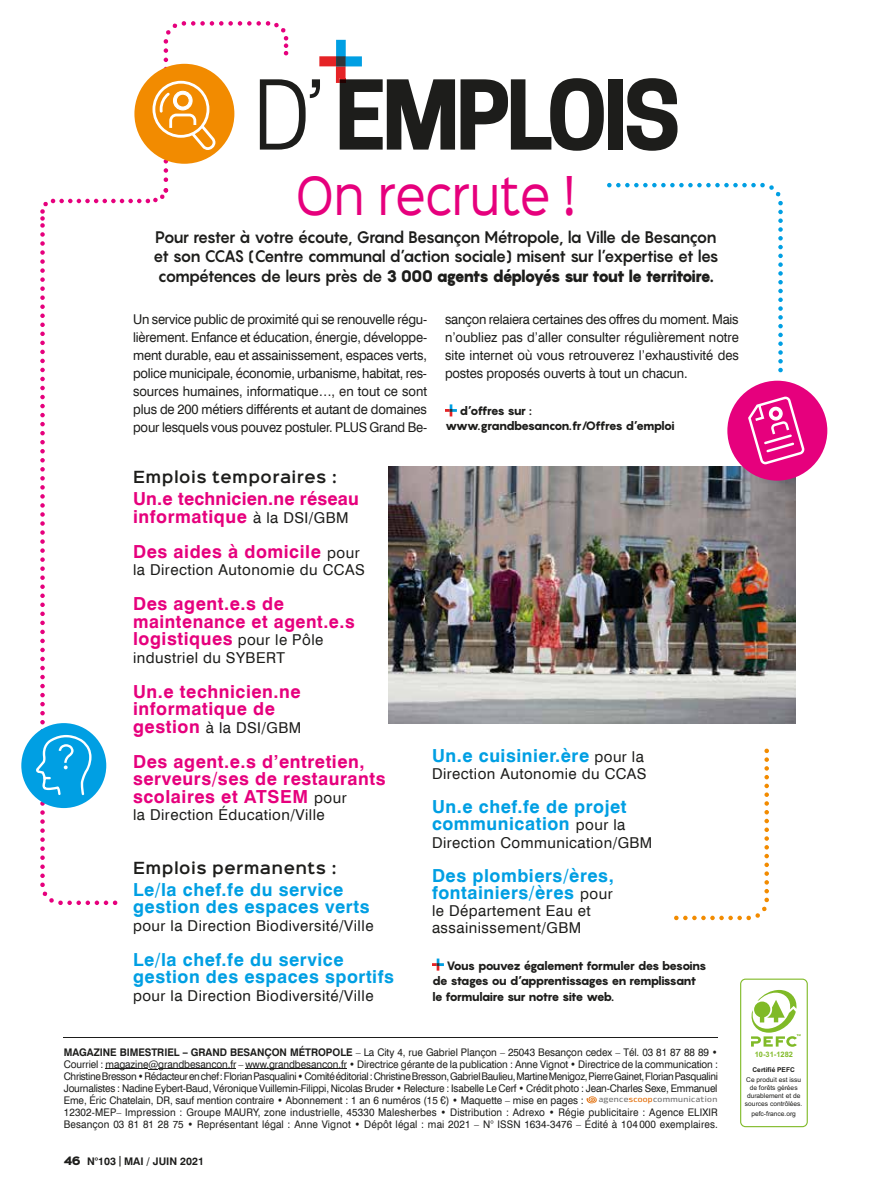
<style>
.page{position:relative;width:872px;height:1191px;background:#fff}
.page>*{position:absolute;margin:0;border:0;box-sizing:border-box;transform-origin:0 0}
.t1{font:700 90px "Cooper Hewitt";letter-spacing:-.05em;color:#1d1d1b}
.t2{font:48px "Sinkin Sans 400";letter-spacing:-.01em;color:#e6007d;scale:.9 1}
.t3{font:700 18px/17.5px "Swiss 721 BT";letter-spacing:.03em;color:#009fe3}
.t4{font:700 18px/17.5px "Swiss 721 BT";letter-spacing:.03em;color:#e6007d}
.t5{font:700 18px/17.5px "Swiss 721 BT";letter-spacing:.01em;color:#e6007d}
.t6{font:700 16.5px/19.5px "Pangram";letter-spacing:-.08em;color:#1d1d1b;scale:.95 1}
.t7{font:15px/17.1px "Swiss 721 BT";letter-spacing:.03em;color:#1d1d1b}
.t8{font:600 15px "Sinkin Sans 600";letter-spacing:.03em;color:#1d1d1b}
.t9{font:13.5px/18px "Swiss 721 BT";letter-spacing:-.01em;color:#1d1d1b;text-align:justify;scale:.96 1}
.t10{font:800 12px/15.6px "Pangram";letter-spacing:-.09em;color:#1d1d1b}
.t11{font:10.5px/12px "Swiss 721 BT";letter-spacing:.015em;color:#1d1d1b;text-align:justify;scale:.95 1}
.t12{font:700 10.5px "Swiss 721 BT";color:#1d1d1b}
.t13{font:600 8.25px "Hackman";letter-spacing:.045em;color:#706f6f}
.t14{font:700 7.5px "Arial";color:#80ba27}
.t15{font:6.6px/7.9px "Arial";color:#1d1d1b;text-align:center}
.t16{font:700 6.6px "Arial";color:#1d1d1b}
.s1{font-weight:400}
.s2{font-weight:900}
.s3{color:#282222}
.s4{font-weight:400;font-size:15px;color:#1d1d1b}
.s5{font-weight:700;font-size:18px;color:#e6007d}
.s6{font-weight:700}
.s7{color:#e16a03}
.s8{font-family:"Sinkin Sans 800";font-weight:900}
</style>
<div class="page">
<svg style="left:740px;top:978px;width:67px;height:149px"></svg>
<div style="left:741px;top:979px;width:65px;height:147px;background:#fff;border-radius:4px"></div>
<svg style="left:751px;top:990px;width:49px;height:56px"></svg>
<svg style="left:319px;top:40px;width:43px;height:43px"></svg>
<hr style="left:105px;top:1068px;width:43px;height:1px;background:#1d1d1b">
<hr style="left:158px;top:1068px;width:78px;height:1px;background:#1d1d1b">
<hr style="left:245px;top:1068px;width:102px;height:1px;background:#1d1d1b">
<svg style="left:586px;top:1096px;width:10px;height:7px"></svg>
<svg style="left:445px;top:404px;width:12px;height:12px"></svg>
<svg style="left:432px;top:958px;width:12px;height:12px"></svg>
<img style="left:388px;top:467px;width:407px;height:256px">
<hr style="left:64px;top:1037px;width:654px;height:1px;background:#1d1d1b">
<div style="left:727px;top:381px;width:100px;height:99px;background:#e6007d;border-radius:50%"></div>
<svg style="left:748px;top:396px;width:56px;height:68px"></svg>
<svg style="left:40px;top:21px;width:248px;height:884px"></svg>
<div style="left:134px;top:64px;width:100px;height:100px;background:#f28b00;border-radius:50%"></div>
<svg style="left:152px;top:48px;width:63px;height:125px"></svg>
<div style="left:21px;top:723px;width:85px;height:85px;background:#009fe3;border-radius:50%"></div>
<svg style="left:36px;top:232px;width:56px;height:646px"></svg>
<svg style="left:607px;top:183px;width:175px;height:189px"></svg>
<svg style="left:674px;top:748px;width:95px;height:172px"></svg>
<h1 class="t1" style="left:253px;top:62px;width:429px"><span class="s1">D’</span> EMPLOIS</h1>
<h2 class="t2" style="left:296px;top:155px;width:312px">ON RECRUTE !</h2>
<h3 class="t6" style="left:153px;top:227px;width:597px">Pour rester à votre écoute, Grand Besançon Métropole, la Ville de Besançon et son CCAS (Centre communal d’action sociale) misent sur l’expertise et les compétences de leurs près de <span class="s2">3 000 agents déployés sur tout le territoire.</span></h3>
<p class="t9" style="left:133px;top:310px;width:308px">Un service public de proximité qui se renouvelle régu&shy;lièrement. Enfance et éducation, énergie, développe&shy;ment durable, eau et assainissement, espaces verts, police municipale, <span class="s3">é</span>conomie, urbanisme, habitat, res&shy;sources humaines, informatique…, <span class="s3">e</span>n tout ce sont plus de 200 métiers différents et autant de domaines pour lesquels vous pouvez postuler. PLUS Grand Be-</p>
<p class="t9" style="left:445px;top:310px;width:308px">sançon relaiera certaines des offres du moment. Mais n’oubliez pas d’aller consulter régulièrement notre site internet où vous retrouverez l’exhaustivité des postes proposés <span class="s3">o</span>uverts à tout un chacun.</p>
<p class="t10" style="left:445px;top:403px;width:231px;line-height:15px;text-indent:15px">d’offres sur : www.grandbesancon.fr/Offres d’emploi</p>
<h3 class="t8" style="left:133px;top:464px;width:205px">Emplois temporaires :</h3>
<h3 class="t5" style="left:133px;top:489px;width:227px">Un.e technicien.ne réseau informatique <span class="s4">à la DSI/GBM</span></h3>
<h3 class="t4" style="left:133px;top:542px;width:228px">Des aides à domicile <span class="s4">pour</span></h3>
<h3 class="t7" style="left:133px;top:561px;width:233px">la Direction Autonomie du CCAS</h3>
<h3 class="t4" style="left:133px;top:595px;width:223px">Des agent.e.s de maintenance et agent.e.s logistiques <span class="s4">pour le Pôle</span></h3>
<h3 class="t7" style="left:133px;top:648px;width:153px">industriel du SYBERT</h3>
<h3 class="t4" style="left:133px;top:682px;width:169px">Un.e technicien.ne informatique de</h3>
<h3 class="t7" style="left:133px;top:718px;width:170px"><span class="s5">gestion</span> à la DSI/GBM</h3>
<h3 class="t4" style="left:133px;top:752px;width:254px">Des agent.e.s d’entretien, serveurs/ses de restaurants scolaires et ATSEM <span class="s4">pour</span></h3>
<h3 class="t7" style="left:133px;top:806px;width:193px">la Direction Éducation/Ville</h3>
<h3 class="t8" style="left:133px;top:854px;width:205px">Emplois permanents :</h3>
<h3 class="t3" style="left:133px;top:880px;width:238px">Le/la chef.fe du service gestion des espaces verts</h3>
<h3 class="t7" style="left:133px;top:916px;width:242px">pour la Direction Biodiversité/Ville</h3>
<h3 class="t3" style="left:133px;top:950px;width:262px">Le/la chef.fe du service gestion des espaces sportifs</h3>
<h3 class="t7" style="left:133px;top:986px;width:242px">pour la Direction Biodiversité/Ville</h3>
<h3 class="t3" style="left:432px;top:747px;width:213px">Un.e cuisinier.ère <span class="s4">pour la</span></h3>
<h3 class="t7" style="left:432px;top:765px;width:216px">Direction Autonomie du CCAS</h3>
<h3 class="t3" style="left:432px;top:798px;width:196px;line-height:17.1px">Un.e chef.fe de projet communication <span class="s4">pour la</span></h3>
<h3 class="t7" style="left:432px;top:833px;width:222px">Direction Communication/GBM</h3>
<h3 class="t3" style="left:432px;top:866px;width:183px;line-height:17.1px">Des plombiers/ères, fontainiers/ères <span class="s4">pour</span></h3>
<h3 class="t7" style="left:432px;top:901px;width:160px">le Département Eau et assainissement/GBM</h3>
<p class="t10" style="left:432px;top:957px;width:276px;text-indent:15px">Vous pouvez également formuler des besoins de stages ou d’apprentissages en remplissant le formulaire sur notre site web.</p>
<p class="t11" style="left:64px;top:1045px;width:690px"><span class="s6">MAGAZINE BIMESTRIEL – GRAND BESANÇON MÉTROPOLE</span> – La City 4, rue Gabriel Plançon – 25043 Besançon cedex – Tél. 03 81 87 88 89 • Courriel : magazine@grandbesancon.fr – www.grandbesancon.fr • Directrice gérante de la publication : Anne Vignot • Directrice de la communication :<br>Christine Bresson • Rédacteur en chef : Florian Pasqualini • Comité éditorial : Christine Bresson, Gabriel Baulieu, Martine Menigoz, Pierre Gainet, Florian Pasqualini Journalistes : Nadine Eybert-Baud, Véronique Vuillemin-Filippi, Nicolas Bruder • Relecture : Isabelle Le Cerf • Crédit photo : Jean-Charles Sexe, Emmanuel Eme, Éric Chatelain, DR, sauf mention contraire • Abonnement : 1 an 6 numéros (15 €) • Maquette – mise en pages :</p>
<p class="t13" style="left:598px;top:1093px;width:120px">agence<span class="s7">scoop</span>communication</p>
<p class="t11" style="left:64px;top:1105px;width:690px">12302-MEP– Impression : Groupe MAURY, zone industrielle, 45330 Malesherbes • Distribution : Adrexo • Régie publicitaire : Agence ELIXIR<br>Besançon 03 81 81 28 75 • Représentant légal : Anne Vignot • Dépôt légal : mai 2021 – N° ISSN 1634-3476 – Édité à 104 000 exemplaires.</p>
<p class="t12" style="left:64px;top:1155px;width:142px"><span class="s8">46</span> N°103 |MAI / JUIN 2021</p>
<p class="t14" style="left:754px;top:1049px;width:40px">10-31-1282</p>
<p class="t16" style="left:752px;top:1065px;width:44px">Certifié PEFC</p>
<p class="t15" style="left:745px;top:1075px;width:59px">Ce produit est issu de forêts gérées durablement et de sources contrôlées.</p>
<p class="t15" style="left:751px;top:1109px;width:46px">pefc-france.org</p>
</div>
